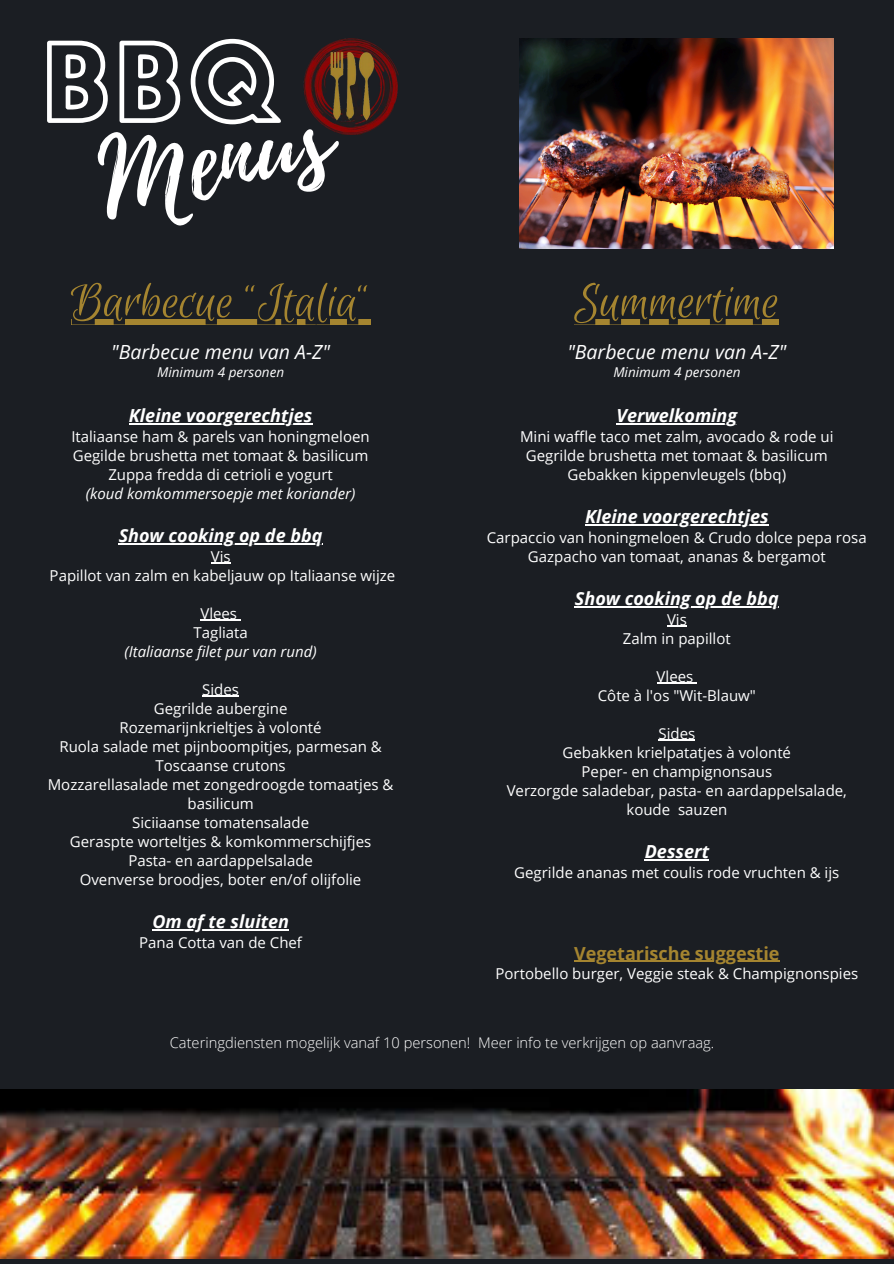
<style>
.page{position:relative;width:894px;height:1264px;background:#fff}
.page>*{position:absolute;margin:0;border:0;box-sizing:border-box;transform-origin:0 0}
.t1{font:105.6px "Playlist Script";color:#fff}
.t2{font:94.35px "Hussar Ekologiczne 1";color:#fff}
.t3{font:54px "Euphoria Script";color:#a58530}
.t4{font:italic 19.5px "Open Sans";color:#fff}
.t5{font:italic 700 18px "Open Sans";color:#fff}
.t6{font:700 18px "Open Sans";color:#a58530}
.t7{font:15px/19px "Open Sans";color:#fff;text-align:center}
.t8{font:italic 15px "Open Sans";color:#fff}
.t9{font:300 14.7px "Open Sans";color:#fff}
.t10{font:italic 13.5px "Open Sans";color:#fff}
</style>
<div class="page">
<div style="left:0;top:0;width:893px;height:1263px;background:#1b1e23"></div>
<img style="left:303px;top:39px;width:95px;height:95px">
<img style="left:0;top:1089px;width:893px;height:169px">
<img style="left:519px;top:39px;width:314px;height:209px">
<svg style="left:595px;top:319px;width:184px;height:5px"></svg>
<hr style="left:616px;top:423px;width:121px;height:1px;background:#fff">
<hr style="left:585px;top:524px;width:66px;height:1px;background:#fff">
<hr style="left:651px;top:524px;width:117px;height:1px;background:#fff">
<hr style="left:574px;top:606px;width:204px;height:1px;background:#fff">
<hr style="left:666px;top:625px;width:20px;height:2px;background:#fff">
<hr style="left:656px;top:682px;width:37px;height:2px;background:#fff">
<hr style="left:658px;top:739px;width:37px;height:2px;background:#fff">
<hr style="left:644px;top:859px;width:65px;height:1px;background:#fff">
<svg style="left:71px;top:319px;width:299px;height:5px"></svg>
<hr style="left:129px;top:423px;width:66px;height:1px;background:#fff">
<hr style="left:195px;top:423px;width:117px;height:1px;background:#fff">
<hr style="left:119px;top:543px;width:203px;height:1px;background:#fff">
<svg style="left:211px;top:562px;width:19px;height:2px"></svg>
<hr style="left:200px;top:619px;width:37px;height:2px;background:#fff">
<hr style="left:202px;top:695px;width:37px;height:2px;background:#fff">
<hr style="left:152px;top:929px;width:137px;height:1px;background:#fff">
<hr style="left:574px;top:960px;width:205px;height:1px;background:#a58530">
<h2 class="t2" style="left:44px;top:45px;width:239px">BBQ</h2>
<p class="t1" style="left:86px;top:107px;width:235px;rotate:-11deg">Menus</p>
<p class="t3" style="left:71px;top:272px;width:301px">Barbecue “Italia“</p>
<p class="t4" style="left:111px;top:338px;width:220px">"Barbecue menu van A-Z"</p>
<p class="t10" style="left:157px;top:363px;width:129px">Minimum 4 personen</p>
<p class="t5" style="left:129px;top:402px;width:185px">Kleine voorgerechtjes</p>
<p class="t7" style="left:71px;top:426px;width:300px">Italiaanse ham &amp; parels van honingmeloen</p>
<p class="t7" style="left:73px;top:445px;width:297px">Gegilde brushetta met tomaat &amp; basilicum</p>
<p class="t7" style="left:108px;top:464px;width:226px">Zuppa fredda di cetrioli e yogurt</p>
<p class="t8" style="left:86px;top:483px;width:271px">(koud komkommersoepje met koriander)</p>
<p class="t5" style="left:119px;top:522px;width:205px">Show cooking op de bbq</p>
<h3 class="t7" style="left:211px;top:546px;width:21px">Vis</h3>
<p class="t7" style="left:50px;top:565px;width:347px">Papillot van zalm en kabeljauw op Italiaanse wijze</p>
<p class="t7" style="left:200px;top:603px;width:38px">Vlees</p>
<p class="t7" style="left:193px;top:622px;width:56px">Tagliata</p>
<p class="t8" style="left:124px;top:641px;width:194px">(Italiaanse filet pur van rund)</p>
<p class="t7" style="left:202px;top:679px;width:38px">Sides</p>
<p class="t7" style="left:154px;top:698px;width:135px">Gegrilde aubergine</p>
<p class="t7" style="left:119px;top:717px;width:203px">Rozemarijnkrieltjes à volonté</p>
<h3 class="t7" style="left:59px;top:736px;width:324px">Ruola salade met pijnboompitjes, parmesan &amp;<br>Toscaanse crutons</h3>
<p class="t7" style="left:48px;top:774px;width:347px">Mozzarellasalade met zongedroogde tomaatjes &amp; basilicum</p>
<p class="t7" style="left:132px;top:812px;width:178px">Siciiaanse tomatensalade</p>
<p class="t7" style="left:70px;top:831px;width:303px">Geraspte worteltjes &amp; komkommerschijfjes</p>
<p class="t7" style="left:128px;top:850px;width:186px">Pasta- en aardappelsalade</p>
<p class="t7" style="left:80px;top:869px;width:283px">Ovenverse broodjes, boter en/of olijfolie</p>
<p class="t5" style="left:152px;top:908px;width:138px">Om af te sluiten</p>
<p class="t7" style="left:139px;top:932px;width:164px">Pana Cotta van de Chef</p>
<h1 class="t3" style="left:574px;top:272px;width:206px">Summertime</h1>
<h1 class="t4" style="left:567px;top:338px;width:220px">"Barbecue menu van A-Z"</h1>
<h1 class="t10" style="left:613px;top:363px;width:129px">Minimum 4 personen</h1>
<p class="t5" style="left:616px;top:402px;width:122px">Verwelkoming</p>
<h3 class="t7" style="left:520px;top:426px;width:315px">Mini waffle taco met zalm, avocado &amp; rode ui</h3>
<p class="t7" style="left:525px;top:445px;width:303px">Gegrilde brushetta met tomaat &amp; basilicum</p>
<p class="t7" style="left:567px;top:464px;width:220px">Gebakken kippenvleugels (bbq)</p>
<p class="t5" style="left:585px;top:503px;width:185px">Kleine voorgerechtjes</p>
<p class="t7" style="left:486px;top:527px;width:381px">Carpaccio van honingmeloen &amp; Crudo dolce pepa rosa</p>
<p class="t7" style="left:527px;top:546px;width:299px">Gazpacho van tomaat, ananas &amp; bergamot</p>
<p class="t5" style="left:574px;top:585px;width:205px">Show cooking op de bbq</p>
<p class="t7" style="left:622px;top:609px;width:109px">Vis<br>Zalm in papillot</p>
<p class="t7" style="left:656px;top:666px;width:38px">Vlees</p>
<p class="t7" style="left:597px;top:685px;width:159px">Côte à l'os "Wit-Blauw"</p>
<p class="t7" style="left:658px;top:723px;width:38px">Sides</p>
<p class="t7" style="left:562px;top:742px;width:230px">Gebakken krielpatatjes à volonté</p>
<p class="t7" style="left:581px;top:761px;width:192px">Peper- en champignonsaus</p>
<p class="t7" style="left:506px;top:780px;width:342px">Verzorgde saladebar, pasta- en aardappelsalade,</p>
<p class="t7" style="left:626px;top:799px;width:102px">koude sauzen</p>
<p class="t5" style="left:644px;top:838px;width:66px">Dessert</p>
<p class="t7" style="left:514px;top:862px;width:326px">Gegrilde ananas met coulis rode vruchten &amp; ijs</p>
<p class="t6" style="left:574px;top:940px;width:207px">Vegetarische suggestie</p>
<p class="t7" style="left:495px;top:963px;width:364px">Portobello burger, Veggie steak &amp; Champignonspies</p>
<p class="t9" style="left:170px;top:1032px;width:546px">Cateringdiensten mogelijk vanaf 10 personen! Meer info te verkrijgen op aanvraag.</p>
</div>
